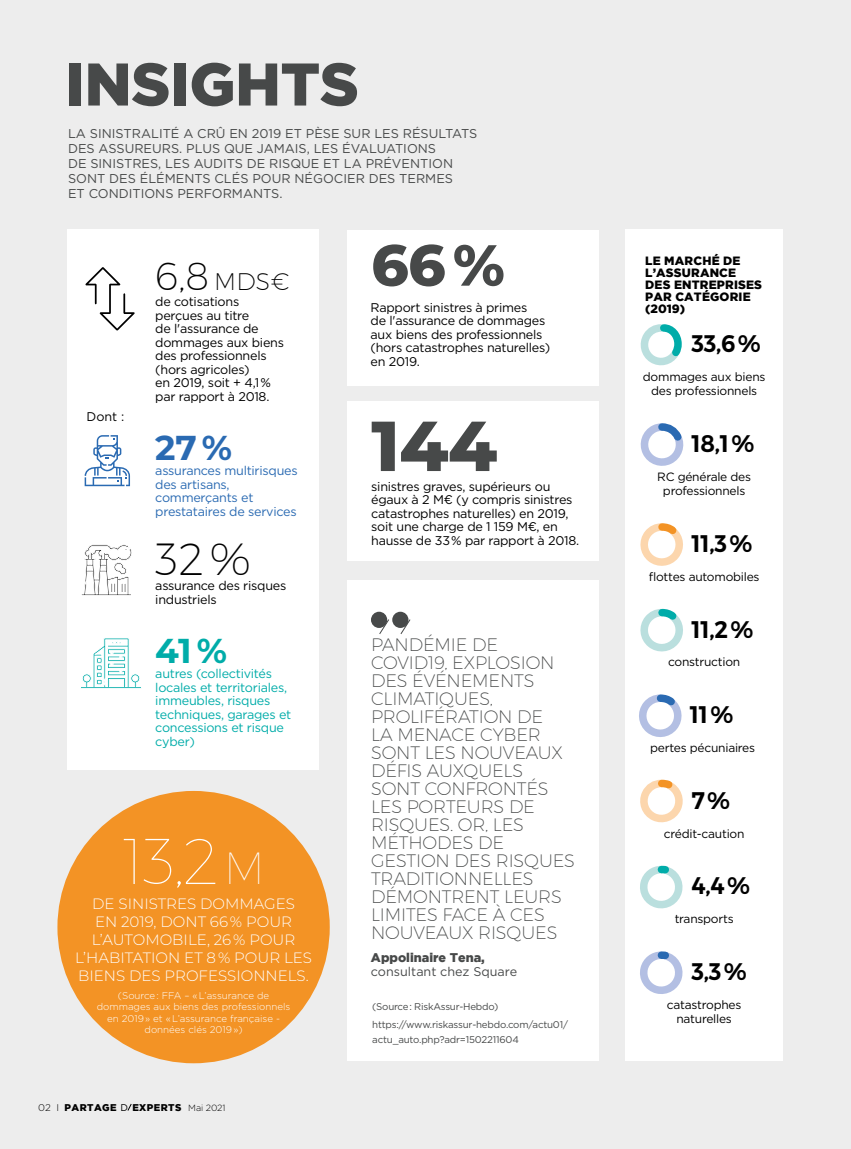
<style>
.page{position:relative;width:851px;height:1149px;background:#fff}
.page>*{position:absolute;margin:0;border:0;box-sizing:border-box;transform-origin:0 0}
.t1{font:800 70.5px "Montserrat";color:#474949}
.t2{font:100 64.5px "Montserrat";color:#fff}
.t3{font:900 60px "Gotham";letter-spacing:-.005em;color:#474949}
.t4{font:800 57.75px "Montserrat";color:#474949}
.t5{font:200 45px "Montserrat";color:#000}
.t6{font:700 34.5px "Montserrat";color:#2a6ab2}
.t7{font:700 34.5px "Montserrat";color:#00aca9}
.t8{font:600 24px "Montserrat";letter-spacing:-.01em;color:#000;scale:.95 1}
.t9{font:200 24px "Montserrat";color:#000}
.t10{font:200 18px/18px "Montserrat";letter-spacing:-.01em;color:#474949}
.t11{font:300 15px/18px "Montserrat";color:#fff;text-align:center}
.t12{font:12.75px/15px "Gotham";color:#474949}
.t13{font:12.6px/13.5px "Gotham";letter-spacing:-.02em;color:#000}
.t14{font:12.6px/13.5px "Gotham";letter-spacing:-.02em;color:#00aca9}
.t15{font:12.6px/13.5px "Gotham";letter-spacing:-.02em;color:#2a6ab2}
.t16{font:12.6px "Gotham";color:#474949}
.t17{font:900 12.6px "Gotham";color:#474949}
.t18{font:12px/14.2px "Gotham";letter-spacing:-.02em;color:#000;text-align:center}
.t19{font:900 12px/12px "Gotham";letter-spacing:.015em;color:#000}
.t20{font:300 9.75px/11.2px "Gotham";color:#fff;text-align:center}
.t21{font:9.75px/18.5px "Gotham";letter-spacing:-.02em;color:#474949}
.t22{font:900 9.75px "Gotham";letter-spacing:.045em;color:#000}
.s1{font-size:39px}
.s2{font-size:45px}
.s3{font-weight:300}
.s4{font-weight:400}
.s5{font-weight:300;font-size:9px}
</style>
<div class="page">
<div style="left:0;top:0;width:850px;height:1148px;background:#ededed"></div>
<svg style="left:127px;top:1103px;width:5px;height:8px"></svg>
<div style="left:57px;top:790px;width:273px;height:272px;background:#f39325;border-radius:50%"></div>
<div style="left:347px;top:230px;width:251px;height:155px;background:#fff"></div>
<div style="left:625px;top:230px;width:157px;height:830px;background:#fff"></div>
<div style="left:67px;top:229px;width:251px;height:541px;background:#fff"></div>
<div style="left:347px;top:580px;width:251px;height:480px;background:#fff"></div>
<div style="left:371px;top:611px;width:16px;height:16px;background:#474949;border-radius:50%"></div>
<div style="left:392px;top:611px;width:16px;height:16px;background:#474949;border-radius:50%"></div>
<svg style="left:378px;top:618px;width:11px;height:16px"></svg>
<svg style="left:400px;top:618px;width:11px;height:16px"></svg>
<div style="left:347px;top:400px;width:251px;height:160px;background:#fff"></div>
<svg style="left:85px;top:267px;width:50px;height:64px"></svg>
<svg style="left:85px;top:435px;width:45px;height:51px"></svg>
<svg style="left:81px;top:544px;width:51px;height:51px"></svg>
<svg style="left:81px;top:638px;width:60px;height:50px"></svg>
<svg style="left:640px;top:324px;width:42px;height:40px"></svg>
<svg style="left:640px;top:423px;width:44px;height:43px"></svg>
<svg style="left:640px;top:523px;width:43px;height:43px"></svg>
<svg style="left:640px;top:608px;width:43px;height:44px"></svg>
<svg style="left:639px;top:694px;width:42px;height:43px"></svg>
<svg style="left:640px;top:779px;width:41px;height:44px"></svg>
<svg style="left:640px;top:865px;width:41px;height:44px"></svg>
<svg style="left:640px;top:951px;width:41px;height:43px"></svg>
<h3 class="t3" style="left:65px;top:50px;width:295px">INSIGHTS</h3>
<p class="t12" style="left:68px;top:125px;width:410px">LA SINISTRALITÉ A CRÛ EN 2019 ET PÈSE SUR LES RÉSULTATS DES ASSUREURS. PLUS QUE JAMAIS, LES ÉVALUATIONS<br>DE SINISTRES, LES AUDITS DE RISQUE ET LA PRÉVENTION SONT DES ÉLÉMENTS CLÉS POUR NÉGOCIER DES TERMES<br>ET CONDITIONS PERFORMANTS.</p>
<p class="t13" style="left:86px;top:409px;width:39px">Dont :</p>
<h3 class="t9" style="left:155px;top:267px;width:136px"><span class="s1">6,8</span> MDS€</h3>
<p class="t13" style="left:155px;top:294px;width:130px">de cotisations perçues au titre<br>de l'assurance de dommages aux biens des professionnels (hors agricoles)<br>en 2019, soit + 4,1 % par rapport à 2018.</p>
<h3 class="t6" style="left:155px;top:422px;width:78px">27 %</h3>
<p class="t15" style="left:155px;top:463px;width:144px">assurances multirisques des artisans, commerçants et prestataires de services</p>
<h3 class="t5" style="left:155px;top:531px;width:97px">32%</h3>
<p class="t13" style="left:155px;top:578px;width:132px">assurance des risques industriels</p>
<h3 class="t7" style="left:155px;top:625px;width:73px">41 %</h3>
<p class="t14" style="left:155px;top:666px;width:138px">autres (collectivités locales et territoriales, immeubles, risques techniques, garages et concessions et risque cyber)</p>
<h2 class="t2" style="left:122px;top:821px;width:144px">13,2<span class="s2">M</span></h2>
<p class="t11" style="left:75px;top:893px;width:238px">DE SINISTRES DOMMAGES<br>EN 2019, DONT 66 % POUR<br>L’AUTOMOBILE, 26 % POUR<br>L’HABITATION ET 8 % POUR LES<br>BIENS DES PROFESSIONNELS.</p>
<p class="t20" style="left:97px;top:989px;width:195px">(Source : FFA – « L’assurance de dommages aux biens des professionnels en 2019 » et « L’assurance française - données clés 2019 »)</p>
<p class="t22" style="left:38px;top:1101px;width:189px"><span class="s3">02 I</span> PARTAGE <span class="s4">D</span> EXPERTS <span class="s5">Mai 2021</span></p>
<h3 class="t4" style="left:371px;top:223px;width:135px">66 %</h3>
<p class="t13" style="left:370px;top:300px;width:181px">Rapport sinistres à primes<br>de l'assurance de dommages aux biens des professionnels (hors catastrophes naturelles) en 2019.</p>
<h1 class="t1" style="left:371px;top:394px;width:127px">144</h1>
<p class="t13" style="left:371px;top:479px;width:209px">sinistres graves, supérieurs ou égaux à 2 M€ (y compris sinistres catastrophes naturelles) en 2019, soit une charge de 1 159 M€, en hausse de 33 % par rapport à 2018.</p>
<p class="t10" style="left:371px;top:635px;width:205px">PANDÉMIE DE<br>COVID19, EXPLOSION<br>DES ÉVÉNEMENTS<br>CLIMATIQUES,<br>PROLIFÉRATION DE<br>LA MENACE CYBER<br>SONT LES NOUVEAUX<br>DÉFIS AUXQUELS<br>SONT CONFRONTÉS<br>LES PORTEURS DE<br>RISQUES. OR, LES<br>MÉTHODES DE<br>GESTION DES RISQUES<br>TRADITIONNELLES<br>DÉMONTRENT LEURS<br>LIMITES FACE À CES<br>NOUVEAUX RISQUES</p>
<p class="t17" style="left:371px;top:950px;width:115px">Appolinaire Tena,</p>
<p class="t16" style="left:371px;top:963px;width:148px">consultant chez Square</p>
<p class="t21" style="left:372px;top:996px;width:197px">(Source : RiskAssur-Hebdo) https://www.riskassur-hebdo.com/actu01/</p>
<p class="t21" style="left:372px;top:1029px;width:148px">actu_auto.php?adr=1502211604</p>
<p class="t19" style="left:645px;top:254px;width:118px">LE MARCHÉ DE<br>L’ASSURANCE<br>DES ENTREPRISES<br>PAR CATÉGORIE (2019)</p>
<h3 class="t8" style="left:691px;top:329px;width:75px">33,6%</h3>
<p class="t18" style="left:642px;top:369px;width:124px">dommages aux biens des professionnels</p>
<h3 class="t8" style="left:691px;top:428px;width:68px">18,1%</h3>
<p class="t18" style="left:657px;top:469px;width:95px">RC générale des professionnels</p>
<h3 class="t8" style="left:691px;top:528px;width:66px">11,3%</h3>
<p class="t18" style="left:648px;top:569px;width:112px">flottes automobiles</p>
<h3 class="t8" style="left:691px;top:614px;width:67px">11,2%</h3>
<p class="t18" style="left:668px;top:654px;width:74px">construction</p>
<h3 class="t8" style="left:689px;top:699px;width:47px">11%</h3>
<p class="t18" style="left:650px;top:740px;width:106px">pertes pécuniaires</p>
<h3 class="t8" style="left:691px;top:785px;width:42px">7%</h3>
<p class="t18" style="left:663px;top:825px;width:82px">crédit-caution</p>
<h3 class="t8" style="left:691px;top:870px;width:63px">4,4%</h3>
<p class="t18" style="left:674px;top:911px;width:60px">transports</p>
<h3 class="t8" style="left:691px;top:956px;width:60px">3,3%</h3>
<p class="t18" style="left:667px;top:996px;width:76px">catastrophes naturelles</p>
</div>
